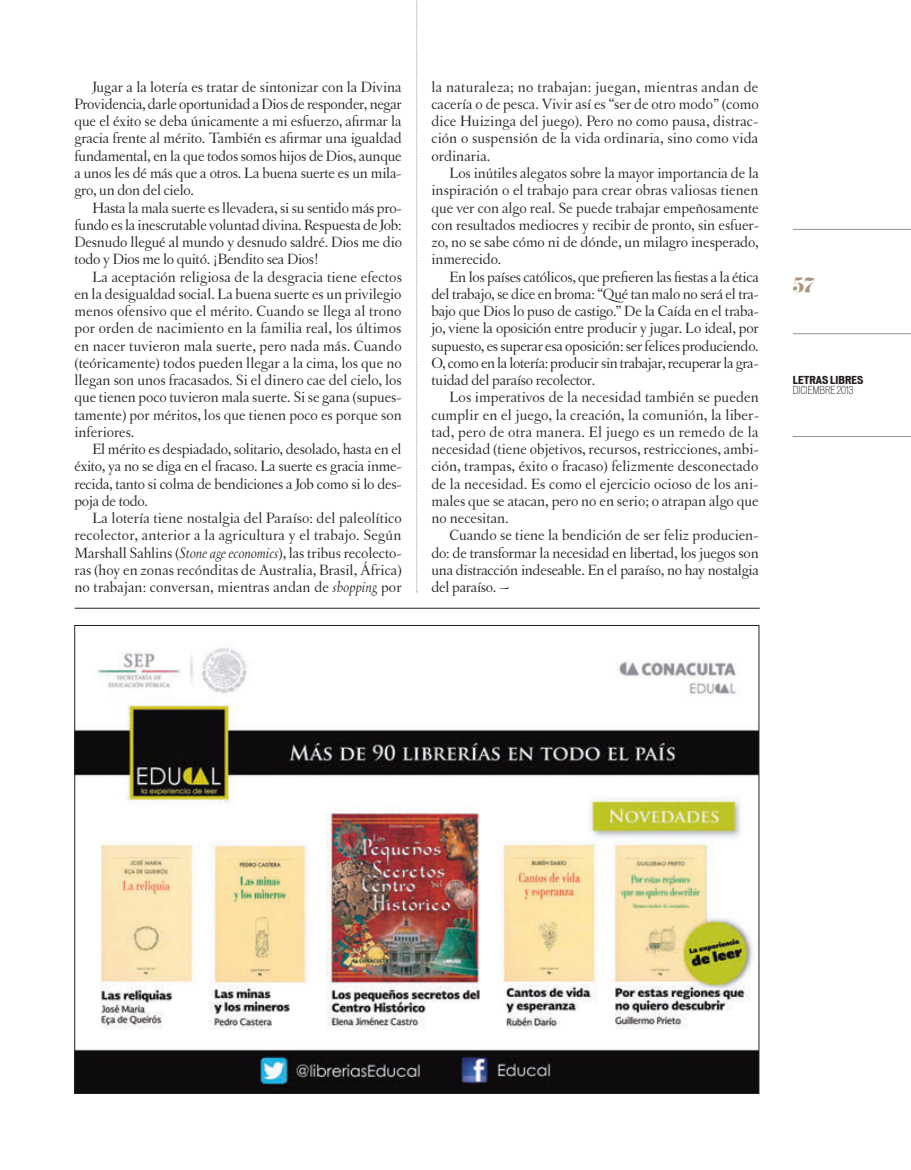
<style>
.page{position:relative;width:911px;height:1170px;background:#fff}
.page>*{position:absolute;margin:0;border:0;box-sizing:border-box;transform-origin:0 0}
.t1{font:18px "Eloquent JF";color:#a9947f}
.t2{font:15.75px/17.2px "Letras Oldstyle";letter-spacing:-.01em;color:#231f20;text-align:justify}
.t3{font:300 condensed 10.5px "Vonnes";color:#231f20}
.t4{font:700 expanded 10.5px "Vonnes";color:#231f20}
.s1{font-style:italic}
</style>
<div class="page">
<svg style="left:416px;top:0;width:1px;height:592px"></svg>
<img style="left:77px;top:648px;width:679px;height:443px">
<hr style="left:75px;top:608px;width:684px;height:1px;background:#231f20">
<hr style="left:792px;top:229px;width:118px;height:1px;background:#939598">
<hr style="left:792px;top:333px;width:118px;height:1px;background:#939598">
<hr style="left:792px;top:436px;width:118px;height:1px;background:#939598">
<p class="t2" style="left:74px;top:78px;width:329px;text-indent:18px">Jugar a la lotería es tratar de sintonizar con la Divina Providencia, darle oportunidad a Dios de responder, negar que el éxito se deba únicamente a mi esfuerzo, afirmar la gracia frente al mérito. También es afirmar una igualdad fundamental, en la que todos somos hijos de Dios, aunque a unos les dé más que a otros. La buena suerte es un mila&shy;gro, un don del cielo.</p>
<p class="t2" style="left:74px;top:199px;width:329px;text-indent:18px">Hasta la mala suerte es llevadera, si su sentido más pro&shy;fundo es la inescrutable voluntad divina. Respuesta de Job:<br>Desnudo llegué al mundo y desnudo saldré. Dios me dio todo y Dios me lo quitó. ¡Bendito sea Dios!</p>
<p class="t2" style="left:74px;top:268px;width:329px;text-indent:18px">La aceptación religiosa de la desgracia tiene efectos en la desigualdad social. La buena suerte es un privilegio menos ofensivo que el mérito. Cuando se llega al trono por orden de nacimiento en la familia real, los últimos en nacer tuvieron mala suerte, pero nada más. Cuando (teóricamente) todos pueden llegar a la cima, los que no llegan son unos fracasados. Si el dinero cae del cielo, los que tienen poco tuvieron mala suerte. Si se gana (supues&shy;tamente) por méritos, los que tienen poco es porque son inferiores.</p>
<p class="t2" style="left:74px;top:440px;width:329px;text-indent:18px">El mérito es despiadado, solitario, desolado, hasta en el éxito, ya no se diga en el fracaso. La suerte es gracia inme&shy;recida, tanto si colma de bendiciones a Job como si lo des&shy;poja de todo.</p>
<p class="t2" style="left:74px;top:509px;width:328px;text-indent:18px">La lotería tiene nostalgia del Paraíso: del paleolítico recolector, anterior a la agricultura y el trabajo. Según Marshall Sahlins (<span class="s1">Stone age economics</span>), las tribus recolecto&shy;ras (hoy en zonas recónditas de Australia, Brasil, África) no trabajan: conversan, mientras andan de <span class="s1">shopping</span> por</p>
<p class="t2" style="left:431px;top:78px;width:328px">la naturaleza; no trabajan: juegan, mientras andan de cacería o de pesca. Vivir así es “ser de otro modo” (como dice Huizinga del juego). Pero no como pausa, distrac&shy;ción o suspensión de la vida ordinaria, sino como vida ordinaria.</p>
<p class="t2" style="left:431px;top:164px;width:329px;text-indent:18px">Los inútiles alegatos sobre la mayor importancia de la inspiración o el trabajo para crear obras valiosas tienen que ver con algo real. Se puede trabajar empeñosamente con resultados mediocres y recibir de pronto, sin esfuer&shy;zo, no se sabe cómo ni de dónde, un milagro inesperado, inmerecido.</p>
<p class="t2" style="left:431px;top:268px;width:329px;text-indent:18px">En los países católicos, que prefieren las fiestas a la ética del trabajo, se dice en broma: “Qué tan malo no será el tra&shy;bajo que Dios lo puso de castigo.” De la Caída en el traba&shy;jo, viene la oposición entre producir y jugar. Lo ideal, por supuesto, es superar esa oposición: ser felices produciendo.<br>O, como en la lotería: producir sin trabajar, recuperar la gra&shy;tuidad del paraíso recolector.</p>
<p class="t2" style="left:431px;top:388px;width:329px;text-indent:18px">Los imperativos de la necesidad también se pueden cumplir en el juego, la creación, la comunión, la liber&shy;tad, pero de otra manera. El juego es un remedo de la necesidad (tiene objetivos, recursos, restricciones, ambi&shy;ción, trampas, éxito o fracaso) felizmente desconectado de la necesidad. Es como el ejercicio ocioso de los ani&shy;males que se atacan, pero no en serio; o atrapan algo que no necesitan.</p>
<p class="t2" style="left:431px;top:526px;width:329px;text-indent:18px">Cuando se tiene la bendición de ser feliz producien&shy;do: de transformar la necesidad en libertad, los juegos son una distracción indeseable. En el paraíso, no hay nostalgia del paraíso. ~</p>
<p class="t1" style="left:792px;top:273px;width:23px">57</p>
<p class="t4" style="left:792px;top:373px;width:72px">LETRAS LIBRES</p>
<p class="t3" style="left:792px;top:384px;width:62px">DICIEMBRE 2013</p>
</div>
